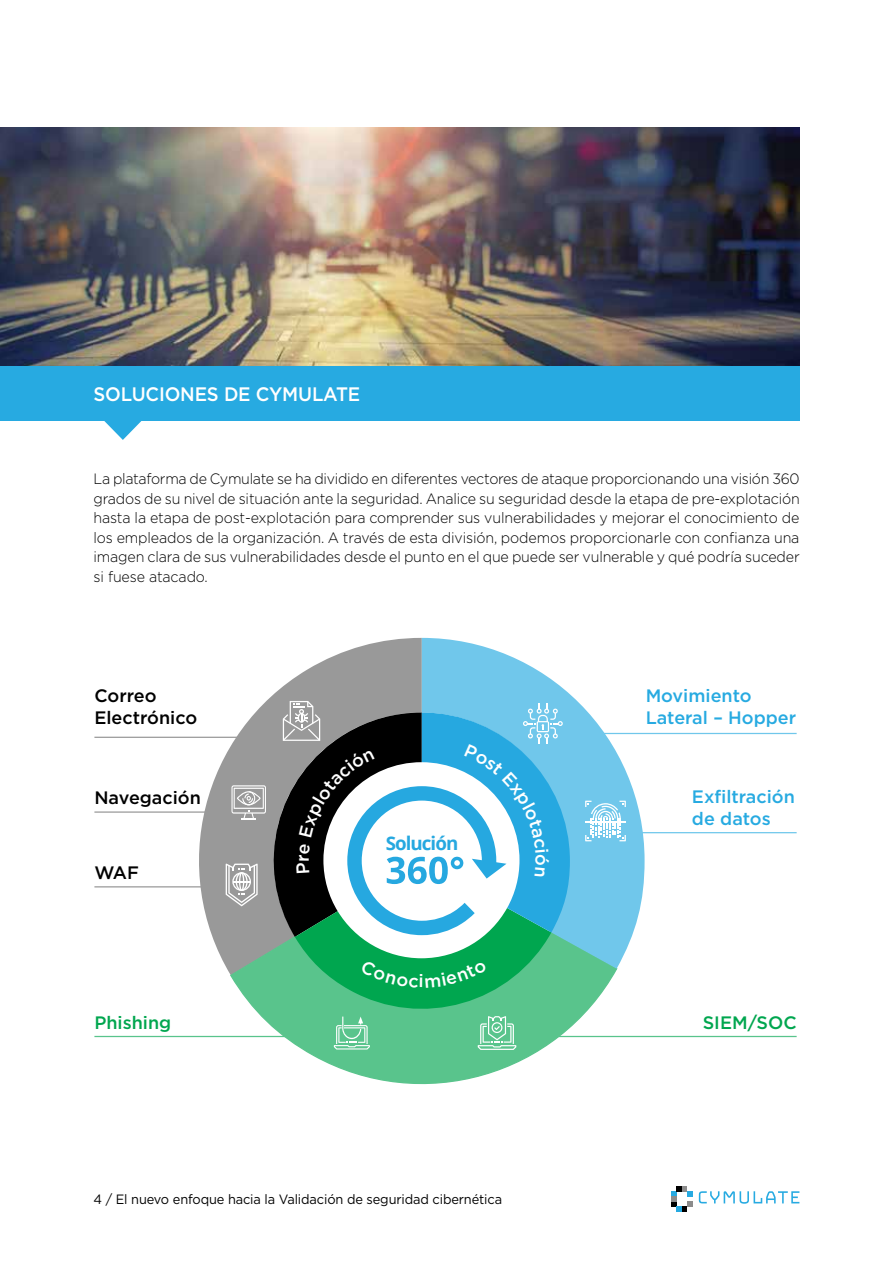
<style>
.page{position:relative;width:893px;height:1263px;background:#fff}
.page>*{position:absolute;margin:0;border:0;box-sizing:border-box;transform-origin:0 0}
.t1{font:500 19.5px "Gotham";letter-spacing:-.01em;color:#fff;scale:.95 1}
.t2{font:700 18.75px "Open Sans";letter-spacing:-.05em;color:#26a8e0}
.t3{font:500 18px/21.6px "Gotham";color:#27aae1}
.t4{font:500 18px/21.6px "Gotham";color:#000}
.t5{font:500 18px "Gotham";color:#00a64f}
.t6{font:300 15px/19.5px "Gotham";letter-spacing:-.01em;color:#000;text-align:justify;scale:.95 1}
.t7{font:13.5px "Gotham";letter-spacing:-.01em;color:#000;scale:.95 1}
</style>
<div class="page">
<svg style="left:672px;top:1186px;width:20px;height:25px"></svg>
<svg style="left:699px;top:1191px;width:100px;height:13px"></svg>
<div style="left:0;top:366px;width:799px;height:55px;background:#27aae1"></div>
<svg style="left:104px;top:421px;width:38px;height:19px"></svg>
<img style="left:0;top:128px;width:799px;height:238px">
<svg style="left:167px;top:638px;width:255px;height:329px"></svg>
<svg style="left:303px;top:969px;width:315px;height:116px"></svg>
<svg style="left:422px;top:638px;width:223px;height:331px;fill:#70c7eb"></svg>
<svg style="left:585px;top:801px;width:41px;height:40px"></svg>
<hr style="left:589px;top:733px;width:208px;height:1px;background:#70c7eb">
<hr style="left:636px;top:832px;width:161px;height:1px;background:#70c7eb">
<hr style="left:94px;top:737px;width:160px;height:1px;background:#999">
<hr style="left:94px;top:811px;width:124px;height:2px;background:#999">
<hr style="left:94px;top:886px;width:116px;height:1px;background:#999">
<hr style="left:538px;top:1036px;width:259px;height:1px;background:#59c48c">
<hr style="left:94px;top:1036px;width:197px;height:1px;background:#59c48c">
<svg style="left:226px;top:701px;width:344px;height:349px"></svg>
<h1 class="t1" style="left:94px;top:381px;width:282px">SOLUCIONES DE CYMULATE</h1>
<p class="t6" style="left:94px;top:469px;width:745px">La plataforma de Cymulate se ha dividido en diferentes vectores de ataque proporcionando una visión 360 grados de su nivel de situación ante la seguridad. Analice su seguridad desde la etapa de pre-explotación hasta la etapa de post-explotación para comprender sus vulnerabilidades y mejorar el conocimiento de los empleados de la organización A. través de esta división, podemos proporcionarle con confianza una imagen clara de sus vulnerabilidades desde el punto en el que puede ser vulnerable y qué podría suceder si fuese atacado.</p>
<p class="t4" style="left:94px;top:685px;width:104px">Correo<br>Electrónico</p>
<p class="t4" style="left:94px;top:786px;width:108px">Navegación</p>
<p class="t4" style="left:94px;top:861px;width:46px">WAF</p>
<p class="t5" style="left:94px;top:1011px;width:78px">Phishing</p>
<p class="t2" style="left:386px;top:829px;width:74px">Solución</p>
<p class="t7" style="left:94px;top:1190px;width:432px">4 / El nuevo enfoque hacia la Validación de seguridad cibernética</p>
<p class="t3" style="left:646px;top:685px;width:152px">Movimiento<br>Lateral – Hopper</p>
<p class="t3" style="left:692px;top:786px;width:104px">Exfiltración de datos</p>
<p class="t5" style="left:703px;top:1011px;width:95px">SIEM/SOC</p>
</div>
